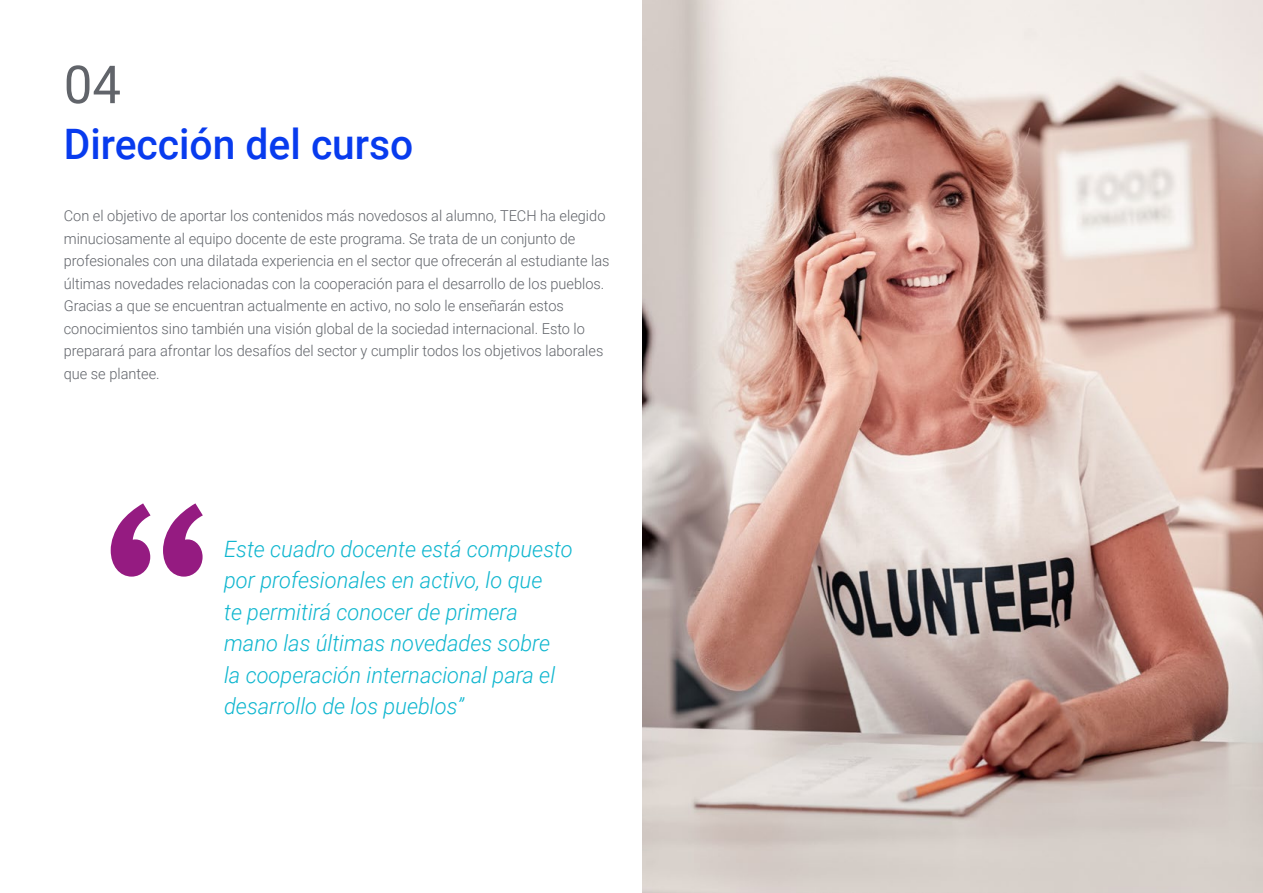
<style>
.page{position:relative;width:1263px;height:893px;background:#fff}
.page>*{position:absolute;margin:0;border:0;box-sizing:border-box;transform-origin:0 0}
.t1{font:52.5px "Roboto";color:#61646a}
.t2{font:500 42px "Roboto";color:#083bee}
.t3{font:italic 300 22.5px/31.5px "Roboto";color:#0fb6cf}
.t4{font:300 15px/22.5px "Roboto";color:#61646a}
</style>
<div class="page">
<img style="left:642px;top:0;width:620px;height:893px">
<svg style="left:111px;top:503px;width:92px;height:74px"></svg>
<hr style="left:1262px;top:0;width:1px;height:893px;background:#083bee">
<h1 class="t1" style="left:64px;top:48px;width:59px">04</h1>
<h2 class="t2" style="left:64px;top:115px;width:351px">Dirección del curso</h2>
<p class="t4" style="left:64px;top:204px;width:547px">Con el objetivo de aportar los contenidos más novedosos al alumno, TECH ha elegido minuciosamente al equipo docente de este programa. Se trata de un conjunto de profesionales con una dilatada experiencia en el sector que ofrecerán al estudiante las últimas novedades relacionadas con la cooperación para el desarrollo de los pueblos.<br>Gracias a que se encuentran actualmente en activo, no solo le enseñarán estos conocimientos sino también una visión global de la sociedad internacional. Esto lo preparará para afrontar los desafíos del sector y cumplir todos los objetivos laborales que se plantee.</p>
<h3 class="t3" style="left:224px;top:532px;width:350px">Este cuadro docente está compuesto por profesionales en activo, lo que<br>te permitirá conocer de primera mano las últimas novedades sobre<br>la cooperación internacional para el desarrollo de los pueblos”</h3>
</div>
